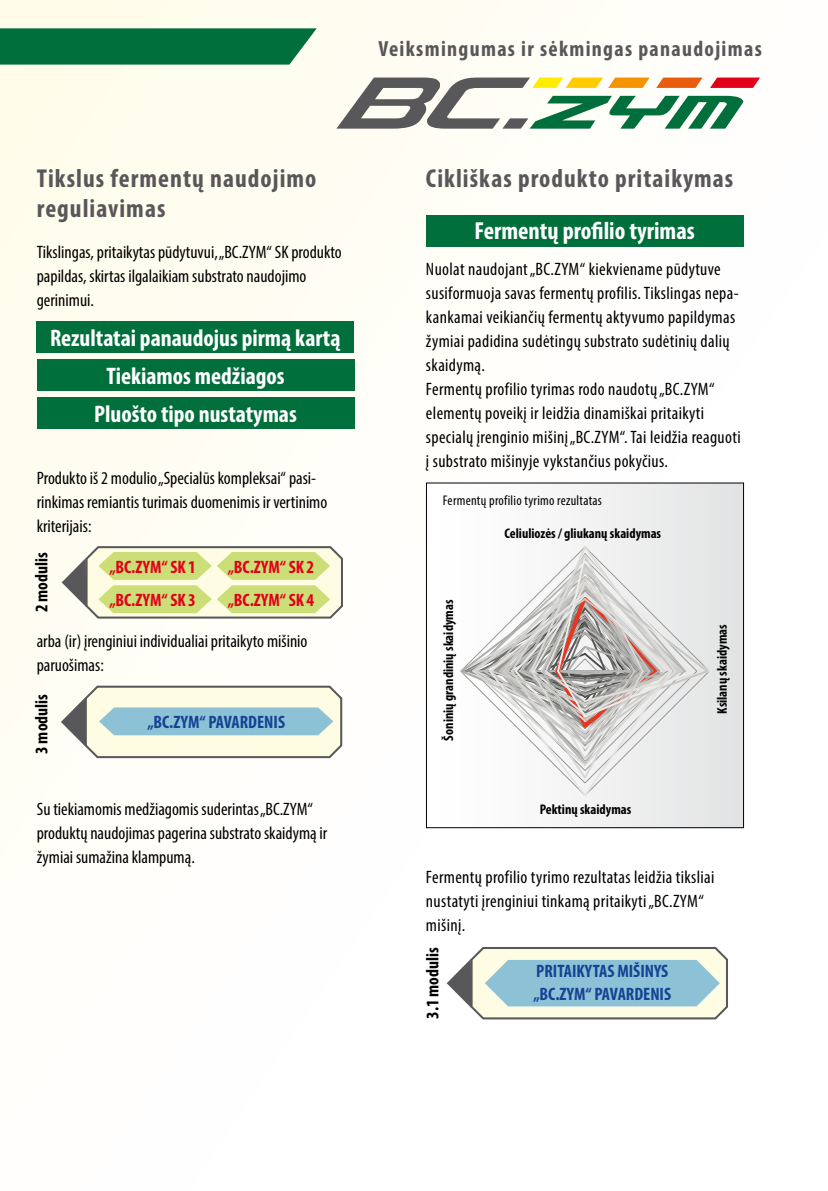
<style>
.page{position:relative;width:828px;height:1191px;background:#fff}
.page>*{position:absolute;margin:0;border:0;box-sizing:border-box;transform-origin:0 0}
.t1{font:700 condensed 26px/30px "Myriad Pro";letter-spacing:.04em;color:#58585a}
.t2{font:700 condensed 24.8px "Myriad Pro";color:#fff}
.t3{font:700 condensed 24px/38.2px "Myriad Pro";color:#fff;text-align:center}
.t4{font:700 condensed 22px "Myriad Pro";letter-spacing:.06em;color:#58585a}
.t5{font:condensed 18px/24px "Myriad Pro";letter-spacing:.015em;color:#000}
.t6{font:700 condensed 18px/23.2px "Myriad Pro";color:#144493}
.t7{font:700 condensed 18px "Myriad Pro";color:#e2001a}
.t8{font:700 condensed 17.8px "Myriad Pro";color:#000}
.t9{font:700 condensed 14px "Myriad Pro";color:#000}
.t10{font:condensed 14px "Myriad Pro";letter-spacing:.02em;color:#000}
</style>
<div class="page">
<div style="left:0;top:0;width:828px;height:1191px;background:linear-gradient(to right,#fffdf4,#fff)"></div>
<svg style="left:336px;top:77px;width:424px;height:52px"></svg>
<svg style="left:0;top:28px;width:317px;height:37px;background:#107746"></svg>
<div style="left:37px;top:321px;width:317px;height:32px;background:#006f3b"></div>
<div style="left:37px;top:359px;width:317px;height:32px;background:#006f3b"></div>
<div style="left:37px;top:397px;width:317px;height:32px;background:#006f3b"></div>
<div style="left:426px;top:215px;width:317px;height:32px;background:#006f3b"></div>
<svg style="left:447px;top:945px;width:282px;height:75px;background:#bbd2d4"></svg>
<div style="left:426px;top:483px;width:317px;height:344px;background:linear-gradient(to right,#fff,#e3e4e4)"></div>
<div style="left:426px;top:482px;width:318px;height:346px;border:1px solid #000"></div>
<svg style="left:458px;top:544px;width:254px;height:254px"></svg>
<svg style="left:62px;top:544px;width:282px;height:75px;background:#d5dea1"></svg>
<svg style="left:61px;top:684px;width:282px;height:75px;background:#cfddd5"></svg>
<p class="t4" style="left:378px;top:35px;width:385px">Veiksmingumas ir sėkmingas panaudojimas</p>
<h1 class="t1" style="left:37px;top:162px;width:281px">Tikslus fermentų naudojimo reguliavimas</h1>
<p class="t5" style="left:37px;top:240px;width:306px">Tikslingas, pritaikytas pūdytuvui, „BC.ZYM“ SK produkto papildas, skirtas ilgalaikiam substrato naudojimo gerinimui.</p>
<h3 class="t3" style="left:50px;top:318px;width:292px">Rezultatai panaudojus pirmą kartą<br>Tiekiamos medžiagos<br>Pluošto tipo nustatymas</h3>
<p class="t5" style="left:37px;top:465px;width:292px">Produkto iš 2 modulio „Specialūs kompleksai“ pasi&shy;rinkimas remiantis turimais duomenimis ir vertinimo kriterijais:</p>
<p class="t8" style="left:30px;top:612px;width:61px;rotate:-90deg">2 modulis</p>
<p class="t7" style="left:109px;top:555px;width:88px">„BC.ZYM“ SK 1</p>
<p class="t7" style="left:228px;top:555px;width:88px">„BC.ZYM“ SK 2</p>
<p class="t7" style="left:109px;top:589px;width:88px">„BC.ZYM“ SK 3</p>
<p class="t7" style="left:228px;top:589px;width:88px">„BC.ZYM“ SK 4</p>
<p class="t5" style="left:37px;top:628px;width:272px">arba (ir) įrenginiui individualiai pritaikyto mišinio paruošimas:</p>
<p class="t8" style="left:30px;top:754px;width:61px;rotate:-90deg">3 modulis</p>
<p class="t6" style="left:147px;top:710px;width:139px">„BC.ZYM“ PAVARDENIS</p>
<p class="t5" style="left:37px;top:796px;width:292px">Su tiekiamomis medžiagomis suderintas „BC.ZYM“ produktų naudojimas pagerina substrato skaidymą ir žymiai sumažina klampumą.</p>
<h1 class="t1" style="left:426px;top:162px;width:309px">Cikliškas produkto pritaikymas</h1>
<h2 class="t2" style="left:474px;top:215px;width:222px">Fermentų profilio tyrimas</h2>
<p class="t5" style="left:426px;top:256px;width:316px">Nuolat naudojant „BC.ZYM“ kiekviename pūdytuve susiformuoja savas fermentų profilis. Tikslingas nepa&shy;kankamai veikiančių fermentų aktyvumo papildymas žymiai padidina sudėtingų substrato sudėtinių dalių skaidymą.<br>Fermentų profilio tyrimas rodo naudotų „BC.ZYM“ elementų poveikį ir leidžia dinamiškai pritaikyti specialų įrenginio mišinį „BC.ZYM“. Tai leidžia reaguoti į substrato mišinyje vykstančius pokyčius.</p>
<p class="t10" style="left:443px;top:492px;width:161px">Fermentų profilio tyrimo rezultatas</p>
<p class="t9" style="left:440px;top:740px;width:142px;rotate:-90deg">Šoninių grandinių skaidymas</p>
<p class="t9" style="left:504px;top:524px;width:158px">Celiuliozės / gliukanų skaidymas</p>
<p class="t9" style="left:540px;top:800px;width:93px">Pektinų skaidymas</p>
<p class="t9" style="left:713px;top:714px;width:91px;rotate:-90deg">Ksilanų skaidymas</p>
<p class="t5" style="left:426px;top:865px;width:290px">Fermentų profilio tyrimo rezultatas leidžia tiksliai nustatyti įrenginiui tinkamą pritaikyti „BC.ZYM“ mišinį.</p>
<p class="t8" style="left:421px;top:1018px;width:73px;rotate:-90deg">3.1 modulis</p>
<p class="t6" style="left:533px;top:959px;width:139px">PRITAIKYTAS MIŠINYS „BC.ZYM“ PAVARDENIS</p>
</div>
